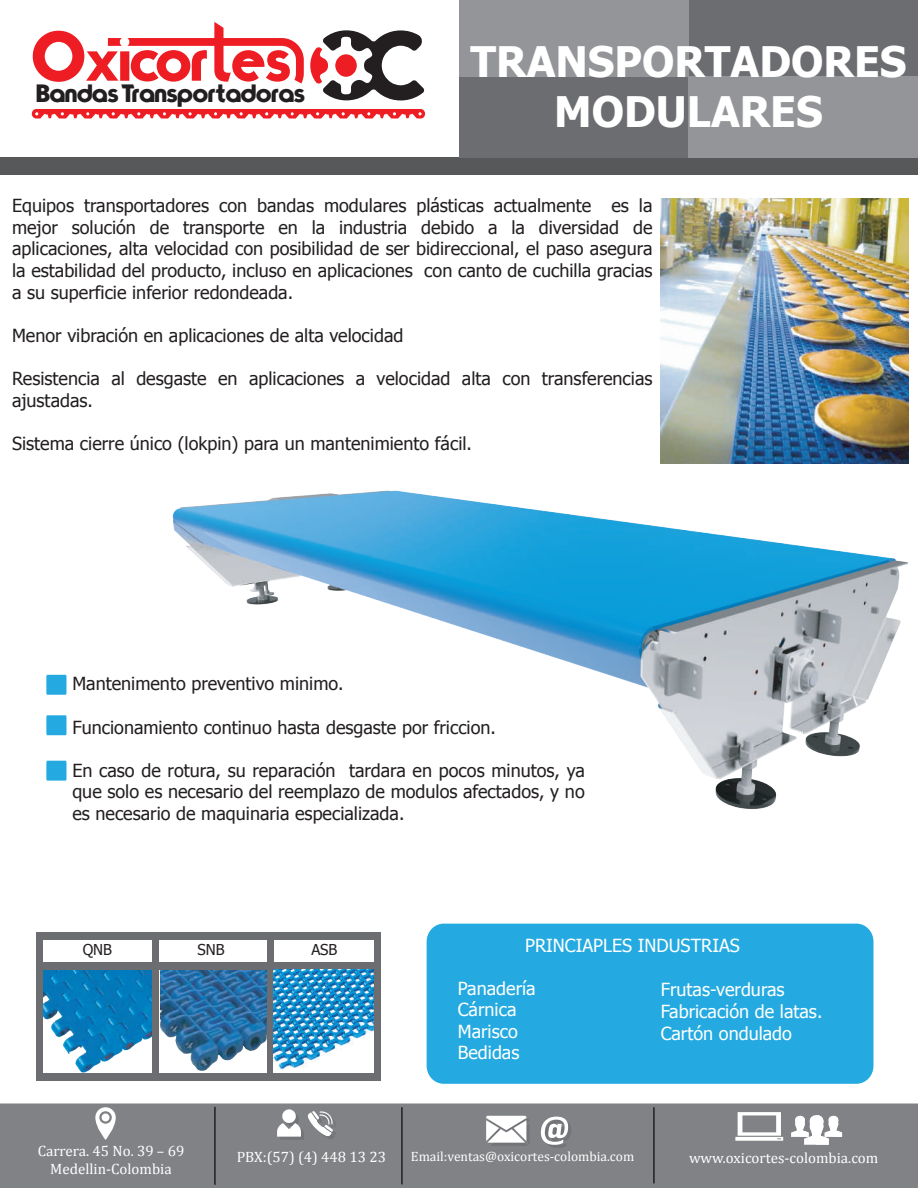
<style>
.page{position:relative;width:918px;height:1188px;background:#fff}
.page>*{position:absolute;margin:0;border:0;box-sizing:border-box;transform-origin:0 0}
.t1{font:700 42px/50.4px "Tahoma";color:#fff;text-align:center}
.t2{font:25.5px "Typo Graphica";color:#231f20}
.t3{font:18px/21.6px "Tahoma";color:#231f20;text-align:justify}
.t4{font:18px/21.6px "Tahoma";color:#fff}
.t5{font:15px/18px "Cambria";color:#fff;text-align:center}
.t6{font:15px "Tahoma";color:#231f20}
.t7{font:13.5px "Cambria";color:#fff}
</style>
<div class="page">
<div style="left:0;top:1104px;width:918px;height:83px;background:#808285"></div>
<div style="left:0;top:1103px;width:918px;height:85px;border:2px solid #808285"></div>
<svg style="left:486px;top:1116px;width:43px;height:30px"></svg>
<svg style="left:541px;top:1117px;width:30px;height:31px"></svg>
<svg style="left:277px;top:1109px;width:59px;height:31px"></svg>
<svg style="left:95px;top:1107px;width:21px;height:33px"></svg>
<svg style="left:735px;top:1137px;width:48px;height:4px"></svg>
<svg style="left:738px;top:1112px;width:43px;height:27px"></svg>
<svg style="left:791px;top:1115px;width:51px;height:30px"></svg>
<hr style="left:401px;top:1107px;width:2px;height:77px;background:#231f20">
<hr style="left:653px;top:1107px;width:2px;height:76px;background:#231f20">
<hr style="left:214px;top:1107px;width:2px;height:78px;background:#231f20">
<svg style="left:33px;top:22px;width:271px;height:61px"></svg>
<svg style="left:310px;top:30px;width:114px;height:70px"></svg>
<svg style="left:32px;top:109px;width:393px;height:10px"></svg>
<div style="left:0;top:157px;width:918px;height:17px;background:#57585a"></div>
<img style="left:172px;top:490px;width:736px;height:319px">
<div style="left:459px;top:0;width:459px;height:157px;background:#6c6d70"></div>
<div style="left:459px;top:0;width:229px;height:76px;background:#939598"></div>
<div style="left:688px;top:76px;width:230px;height:81px;background:#939598"></div>
<img style="left:43px;top:970px;width:109px;height:103px">
<img style="left:160px;top:970px;width:107px;height:101px">
<div style="left:43px;top:962px;width:338px;height:8px;background:#6c6d70"></div>
<div style="left:36px;top:936px;width:7px;height:144px;background:#6c6d70"></div>
<div style="left:152px;top:936px;width:7px;height:144px;background:#6c6d70"></div>
<div style="left:267px;top:938px;width:7px;height:142px;background:#6c6d70"></div>
<div style="left:36px;top:1073px;width:345px;height:7px;background:#6c6d70"></div>
<div style="left:36px;top:932px;width:345px;height:8px;background:#6c6d70"></div>
<div style="left:374px;top:940px;width:7px;height:139px;background:#6c6d70"></div>
<img style="left:274px;top:970px;width:100px;height:100px">
<img style="left:661px;top:198px;width:247px;height:266px">
<div style="left:427px;top:924px;width:447px;height:160px;background:#24aae1;border-radius:18px"></div>
<svg style="left:46px;top:675px;width:21px;height:20px"></svg>
<svg style="left:46px;top:715px;width:21px;height:20px"></svg>
<svg style="left:46px;top:761px;width:21px;height:20px"></svg>
<h2 class="t2" style="left:37px;top:78px;width:270px">BandasTransportadoras</h2>
<h1 class="t1" style="left:471px;top:38px;width:437px">TRANSPORTADORES<br>MODULARES</h1>
<p class="t3" style="left:12px;top:196px;width:642px">Equipos transportadores con bandas modulares plásticas actualmente es la mejor solución de transporte en la industria debido a la diversidad de aplicaciones, alta velocidad con posibilidad de ser bidireccional, el paso asegura la estabilidad del producto, incluso en aplicaciones con canto de cuchilla gracias a su superficie inferior redondeada.</p>
<p class="t3" style="left:12px;top:325px;width:393px">Menor vibración en aplicaciones de alta velocidad</p>
<p class="t3" style="left:12px;top:369px;width:642px">Resistencia al desgaste en aplicaciones a velocidad alta con transferencias ajustadas.</p>
<p class="t3" style="left:12px;top:433px;width:461px">Sistema cierre único (lokpin) para un mantenimiento fácil.</p>
<p class="t3" style="left:72px;top:674px;width:273px">Mantenimento preventivo minimo.</p>
<p class="t3" style="left:72px;top:717px;width:425px">Funcionamiento continuo hasta desgaste por friccion.</p>
<p class="t3" style="left:72px;top:760px;width:514px">En caso de rotura, su reparación tardara en pocos minutos, ya que solo es necesario del reemplazo de modulos afectados, y no es necesario de maquinaria especializada.</p>
<p class="t6" style="left:83px;top:939px;width:31px">QNB</p>
<p class="t6" style="left:198px;top:939px;width:29px">SNB</p>
<p class="t6" style="left:311px;top:939px;width:28px">ASB</p>
<p class="t4" style="left:525px;top:936px;width:216px">PRINCIAPLES INDUSTRIAS</p>
<p class="t4" style="left:458px;top:978px;width:79px">Panadería<br>Cárnica<br>Marisco<br>Bedidas</p>
<p class="t4" style="left:661px;top:980px;width:163px">Frutas-verduras<br>Fabricación de latas.<br>Cartón ondulado</p>
<p class="t5" style="left:38px;top:1142px;width:148px">Carrera. 45 No. 39 – 69<br>Medellin-Colombia</p>
<p class="t7" style="left:411px;top:1149px;width:225px">Email:ventas@oxicortes-colombia.com</p>
<p class="t5" style="left:237px;top:1148px;width:151px">PBX:(57) (4) 448 13 23</p>
<p class="t5" style="left:689px;top:1149px;width:191px">www.oxicortes-colombia.com</p>
</div>
